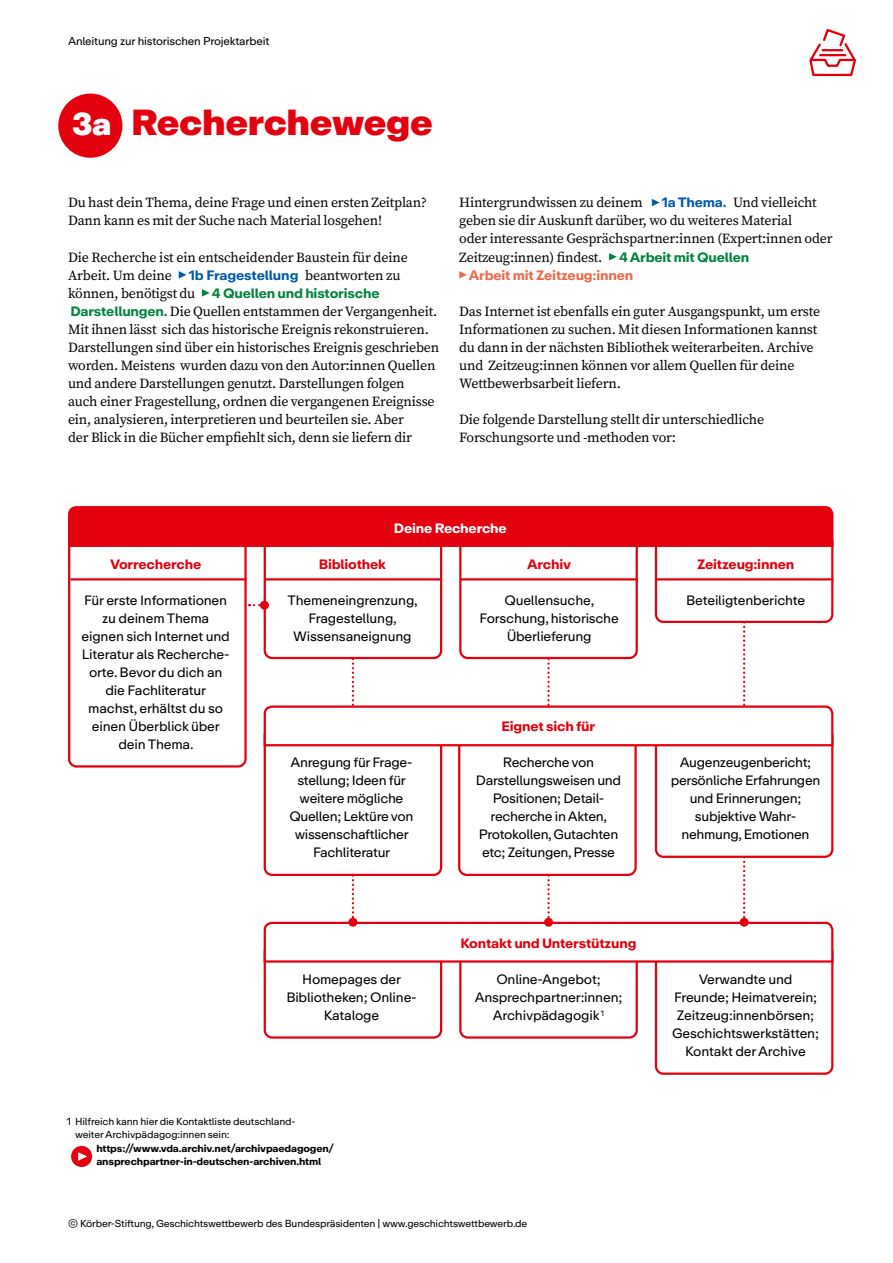
<style>
.page{position:relative;width:893px;height:1263px;background:#fff}
.page>*{position:absolute;margin:0;border:0;box-sizing:border-box;transform-origin:0 0}
.t1{font:900 36px "Koerber Repro";letter-spacing:-.01em;color:#e3000f}
.t2{font:13.95px/18px "Source Serif Pro";letter-spacing:-.015em;color:#000}
.t3{font:13.5px/18px "Koerber Repro";letter-spacing:-.02em;color:#000;text-align:center}
.t4{font:700 13.5px "Koerber Repro";letter-spacing:-.015em;color:#e3000f}
.t5{font:700 13.5px "Koerber Repro";letter-spacing:-.015em;color:#00843d}
.t6{font:700 13.5px "Koerber Repro";letter-spacing:-.015em;color:#ed694a}
.t7{font:700 13.5px "Koerber Repro";letter-spacing:-.015em;color:#fff}
.t8{font:11.25px "Koerber Repro";letter-spacing:-.02em;color:#000}
.t9{font:10.2px/13.5px "Koerber Repro";letter-spacing:-.02em;color:#000}
.t10{font:700 10.2px/13.5px "Koerber Repro";letter-spacing:-.015em;color:#000}
.s1{font-size:31.5px;color:#fff}
.s2{font-family:"Koerber Repro";font-weight:700;font-size:13.5px;color:#005ca9}
.s3{font-family:"Source Serif Pro";font-weight:400;font-size:13.95px;color:#000}
.s4{font-family:"Koerber Repro";font-weight:700;font-size:13.5px;color:#00843d}
</style>
<div class="page">
<div style="left:58px;top:94px;width:64px;height:64px;background:#e3000f;border-radius:50%"></div>
<svg style="left:652px;top:199px;width:8px;height:7px"></svg>
<svg style="left:609px;top:253px;width:8px;height:7px"></svg>
<svg style="left:459px;top:271px;width:8px;height:7px"></svg>
<svg style="left:179px;top:271px;width:7px;height:7px"></svg>
<svg style="left:202px;top:289px;width:8px;height:8px"></svg>
<svg style="left:809px;top:29px;width:47px;height:48px"></svg>
<div style="left:68px;top:511px;width:179px;height:256px;border:2px solid #e3000f;border-radius:7px"></div>
<div style="left:655px;top:533px;width:178px;height:90px;border:2px solid #e3000f;border-radius:7px"></div>
<div style="left:68px;top:506px;width:765px;height:41px;background:#e3000f"></div>
<div style="left:71px;top:1146px;width:21px;height:21px;background:#e3000f;border-radius:50%"></div>
<div style="left:260px;top:601px;width:9px;height:9px;background:#e3000f;border-radius:50%"></div>
<hr style="left:70px;top:578px;width:177px;height:2px;background:#e3000f">
<hr style="left:265px;top:578px;width:177px;height:2px;background:#e3000f">
<hr style="left:461px;top:578px;width:177px;height:2px;background:#e3000f">
<hr style="left:657px;top:578px;width:176px;height:2px;background:#e3000f">
<div style="left:459px;top:944px;width:179px;height:95px;border:2px solid #e3000f;border-radius:7px"></div>
<div style="left:264px;top:944px;width:178px;height:95px;border:2px solid #e3000f;border-radius:7px"></div>
<div style="left:655px;top:944px;width:178px;height:131px;border:2px solid #e3000f;border-radius:7px"></div>
<svg style="left:263px;top:801px;width:571px;height:163px"></svg>
<div style="left:740px;top:918px;width:9px;height:9px;background:#e3000f;border-radius:50%"></div>
<div style="left:265px;top:728px;width:176px;height:147px;background:#fff;border-radius:7px"></div>
<div style="left:264px;top:727px;width:178px;height:149px;border:2px solid #e3000f;border-radius:7px"></div>
<div style="left:459px;top:728px;width:177px;height:147px;background:#fff;border-radius:7px"></div>
<div style="left:458px;top:727px;width:179px;height:149px;border:2px solid #e3000f;border-radius:7px"></div>
<div style="left:656px;top:728px;width:176px;height:129px;background:#fff;border-radius:7px"></div>
<div style="left:655px;top:727px;width:178px;height:131px;border:2px solid #e3000f;border-radius:7px"></div>
<svg style="left:249px;top:604px;width:585px;height:143px"></svg>
<svg style="left:78px;top:1152px;width:9px;height:9px"></svg>
<p class="t8" style="left:68px;top:34px;width:203px">Anleitung zur historischen Projektarbeit</p>
<h1 class="t1" style="left:72px;top:98px;width:362px"><span class="s1">3a</span> Recherchewege</h1>
<p class="t2" style="left:68px;top:194px;width:360px">Du hast dein Thema, deine Frage und einen ersten Zeitplan?<br>Dann kann es mit der Suche nach Material losgehen!</p>
<p class="t2" style="left:68px;top:248px;width:341px">Die Recherche ist ein entscheidender Baustein für deine<br>Arbeit. Um deine <span class="s2">1b Fragestellung</span> beantworten zu</p>
<p class="t5" style="left:68px;top:284px;width:313px"><span class="s3">können, benötigst du</span> 4 Quellen und historische</p>
<p class="t2" style="left:68px;top:302px;width:373px"><span class="s4">Darstellungen.</span> Die Quellen entstammen der Vergangenheit.<br>Mit ihnen lässt sich das historische Ereignis rekonstruieren.<br>Darstellungen sind über ein historisches Ereignis geschrieben worden. Meistens wurden dazu von den Autor:innen Quellen und andere Darstellungen genutzt. Darstellungen folgen<br>auch einer Fragestellung, ordnen die vergangenen Ereignisse ein, analysieren, interpretieren und beurteilen sie. Aber<br>der Blick in die Bücher empfiehlt sich, denn sie liefern dir</p>
<p class="t2" style="left:459px;top:194px;width:375px;text-indent:203px"><span class="s2">1a Thema.</span> Und vielleicht geben sie dir Auskunft darüber, wo du weiteres Material<br>oder interessante Gesprächspartner:innen (Expert:innen oder Zeitzeug:innen) findest. <span class="s4">4 Arbeit mit Quellen</span></p>
<p class="t6" style="left:469px;top:266px;width:166px">Arbeit mit Zeitzeug:innen</p>
<p class="t2" style="left:459px;top:302px;width:362px">Das Internet ist ebenfalls ein guter Ausgangspunkt, um erste Informationen zu suchen. Mit diesen Informationen kannst du dann in der nächsten Bibliothek weiterarbeiten. Archive und Zeitzeug:innen können vor allem Quellen für deine Wettbewerbsarbeit liefern.</p>
<p class="t2" style="left:459px;top:410px;width:306px">Die folgende Darstellung stellt dir unterschiedliche<br>Forschungsorte und -methoden vor:</p>
<p class="t2" style="left:459px;top:194px;width:185px">Hintergrundwissen zu deinem</p>
<p class="t4" style="left:110px;top:555px;width:93px">Vorrecherche</p>
<p class="t3" style="left:82px;top:591px;width:150px">Für erste Informationen zu deinem Thema eignen sich Internet und<br>Literatur als Recherche&shy;orte. Bevor du dich an die Fachliteratur machst, erhältst du so einen Überblick über dein Thema.</p>
<p class="t7" style="left:394px;top:519px;width:114px">Deine Recherche</p>
<p class="t4" style="left:319px;top:555px;width:69px">Bibliothek</p>
<p class="t3" style="left:288px;top:591px;width:132px">Themeneingrenzung,<br>Fragestellung,<br>Wissensaneignung</p>
<p class="t4" style="left:527px;top:555px;width:45px">Archiv</p>
<p class="t3" style="left:479px;top:591px;width:141px">Quellensuche,<br>Forschung, historische<br>Überlieferung</p>
<p class="t4" style="left:501px;top:717px;width:95px">Eignet sich für</p>
<p class="t4" style="left:697px;top:555px;width:99px">Zeitzeug:innen</p>
<p class="t3" style="left:686px;top:591px;width:121px">Beteiligtenberichte</p>
<p class="t3" style="left:289px;top:753px;width:126px">Anregung für Frage&shy;stellung; Ideen für weitere mögliche<br>Quellen; Lektüre von wissenschaftlicher<br>Fachliteratur</p>
<p class="t3" style="left:476px;top:753px;width:147px">Recherche von<br>Darstellungsweisen und<br>Positionen; Detail&shy;recherche in Akten,<br>Protokollen, Gutachten etc; Zeitungen, Presse</p>
<p class="t3" style="left:671px;top:753px;width:151px">Augenzeugenbericht; persönliche Erfahrungen und Erinnerungen; subjektive Wahr&shy;nehmung, Emotionen</p>
<p class="t4" style="left:460px;top:934px;width:178px">Kontakt und Unterstützung</p>
<p class="t3" style="left:286px;top:970px;width:132px">Homepages der<br>Bibliotheken; Online-<br>Kataloge</p>
<p class="t3" style="left:475px;top:970px;width:149px">Online-Angebot;<br>Ansprechpartner:innen;<br>Archivpädagogik <sup>1</sup></p>
<p class="t3" style="left:672px;top:970px;width:148px">Verwandte und<br>Freunde; Heimatverein;<br>Zeitzeug:innenbörsen;<br>Geschichtswerkstätten;<br>Kontakt der Archive</p>
<p class="t9" style="left:75px;top:1114px;width:222px;text-indent:-8px">1 Hilfreich kann hier die Kontaktliste deutschland&shy;weiter Archivpädagog:innen sein:</p>
<p class="t10" style="left:96px;top:1141px;width:239px">https://www.vda.archiv.net/archivpaedagogen/ ansprechpartner-in-deutschen-archiven.html</p>
<p class="t9" style="left:68px;top:1217px;width:461px">© Körber-Stiftung, Geschichtswettbewerb des Bundespräsidenten | www.geschichtswettbewerb.de</p>
</div>
